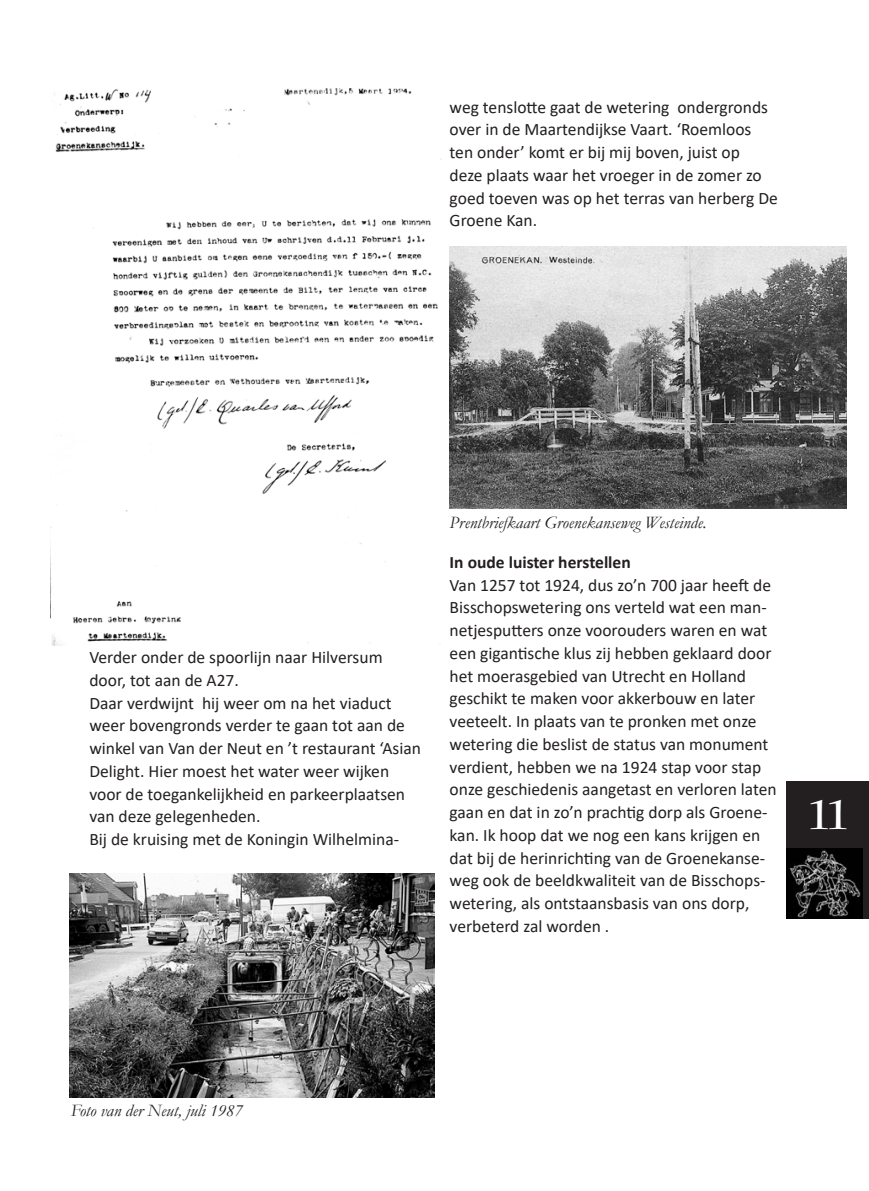
<style>
.page{position:relative;width:869px;height:1191px;background:#fff}
.page>*{position:absolute;margin:0;border:0;box-sizing:border-box;transform-origin:0 0}
.t1{font:700 40.25px "Charlemagne Std";color:#fff}
.t2{font:17.5px/22.8px "Calibri";color:#231f20}
.t3{font:italic 17.5px "Garamond";color:#231f20}
.t4{font:700 17.5px "Calibri";color:#231f20}
</style>
<div class="page">
<div style="left:786px;top:780px;width:33px;height:69px;background:#231f20"></div>
<div style="left:809px;top:780px;width:59px;height:69px;background:#231f20"></div>
<svg style="left:859px;top:780px;width:9px;height:138px"></svg>
<img style="left:786px;top:848px;width:75px;height:70px">
<img style="left:70px;top:873px;width:364px;height:224px">
<img style="left:50px;top:89px;width:391px;height:557px">
<img style="left:449px;top:247px;width:397px;height:261px">
<p class="t2" style="left:449px;top:95px;width:329px">weg tenslotte gaat de wetering ondergronds over in de Maartendijkse Vaart. ‘Roemloos ten onder’ komt er bij mij boven, juist op<br>deze plaats waar het vroeger in de zomer zo goed toeven was op het terras van herberg De Groene Kan.</p>
<p class="t2" style="left:89px;top:645px;width:295px">Verder onder de spoorlijn naar Hilversum door, tot aan de A27.</p>
<p class="t2" style="left:89px;top:691px;width:333px">Daar verdwijnt hij weer om na het viaduct weer bovengronds verder te gaan tot aan de winkel van Van der Neut en ’t restaurant ‘Asian Delight. Hier moest het water weer wijken voor de toegankelijkheid en parkeerplaatsen van deze gelegenheden.</p>
<p class="t2" style="left:89px;top:827px;width:311px">Bij de kruising met de Koningin Wilhelmina-</p>
<p class="t3" style="left:449px;top:510px;width:258px">Prentbriefkaart Groenekanseweg Westeinde.</p>
<p class="t4" style="left:449px;top:549px;width:183px">In oude luister herstellen</p>
<p class="t2" style="left:449px;top:573px;width:328px">Van 1257 tot 1924, dus zo’n 700 jaar heeft de Bisschopswetering ons verteld wat een man&shy;netjesputters onze voorouders waren en wat een gigantische klus zij hebben geklaard door het moerasgebied van Utrecht en Holland geschikt te maken voor akkerbouw en later veeteelt. In plaats van te pronken met onze wetering die beslist de status van monument verdient, hebben we na 1924 stap voor stap onze geschiedenis aangetast en verloren laten gaan en dat in zo’n prachtig dorp als Groene&shy;kan. Ik hoop dat we nog een kans krijgen en dat bij de herinrichting van de Groenekanse&shy;weg ook de beeldkwaliteit van de Bisschops&shy;wetering, als ontstaansbasis van ons dorp, verbeterd zal worden .</p>
<h1 class="t1" style="left:809px;top:792px;width:39px">11</h1>
<p class="t3" style="left:71px;top:1098px;width:173px">Foto van der Neut, juli 1987</p>
</div>
